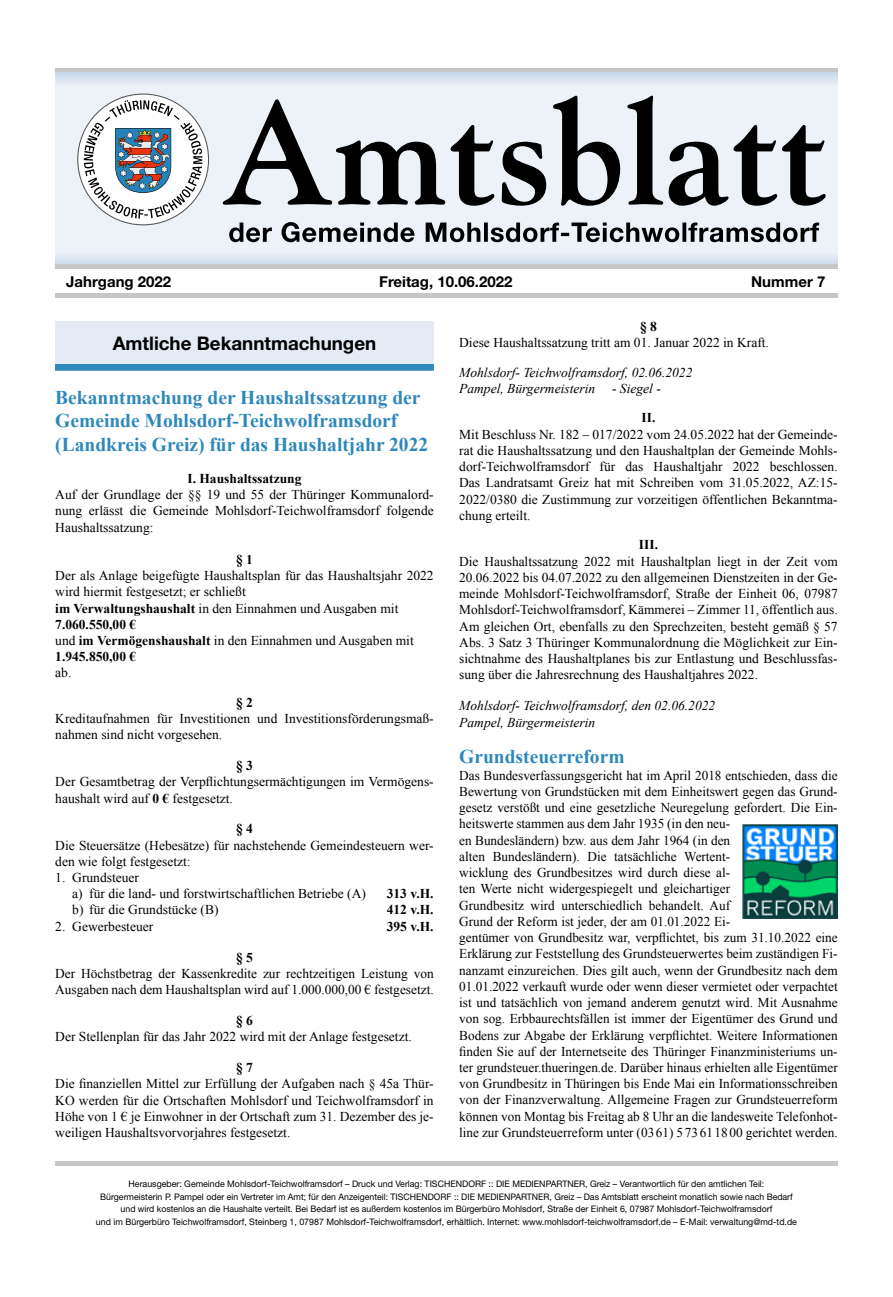
<style>
.page{position:relative;width:893px;height:1297px;background:#fff}
.page>*{position:absolute;margin:0;border:0;box-sizing:border-box;transform-origin:0 0}
.t1{font:700 19.5px/23.4px "Times New Roman";color:#2e88bb}
.t2{font:700 18.75px "Helvetica Neue LT Std";color:#000}
.t3{font:700 15px "Helvetica Neue LT Std";color:#000}
.t4{font:13.5px/16.2px "Times New Roman";color:#000}
.t5{font:italic 13.5px/16.2px "Times New Roman";color:#000}
.t6{font:700 13.5px "Times New Roman";color:#000}
.t7{font:9px/12.8px "Helvetica Neue LT Std";color:#000;text-align:center}
.s1{font-weight:700}
</style>
<div class="page">
<div style="left:55px;top:72px;width:783px;height:194px;background:#edf2f9"></div>
<svg style="left:223px;top:96px;width:603px;height:110px"></svg>
<hr style="left:55px;top:68px;width:783px;height:4px;background:#c5c6c6">
<div style="left:55px;top:293px;width:783px;height:5px;background:#c5c6c6"></div>
<svg style="left:55px;top:72px;width:783px;height:10px;fill:#d4e0ef"></svg>
<svg style="left:55px;top:257px;width:783px;height:8px;fill:#d6e1ef"></svg>
<svg style="left:78px;top:94px;width:131px;height:131px"></svg>
<svg style="left:229px;top:222px;width:590px;height:20px"></svg>
<hr style="left:55px;top:265px;width:783px;height:4px;background:#c5c6c6">
<hr style="left:55px;top:1161px;width:783px;height:4px;background:#c5c6c6">
<svg style="left:84px;top:100px;width:118px;height:119px;background:#c0c4c9"></svg>
<div style="left:55px;top:328px;width:379px;height:43px;background:#2e88bb"></div>
<div style="left:55px;top:322px;width:379px;height:42px;background:#e4ebf5"></div>
<img style="left:743px;top:824px;width:95px;height:95px">
<p class="t3" style="left:66px;top:272px;width:107px">Jahrgang 2022</p>
<p class="t3" style="left:379px;top:272px;width:135px">Freitag, 10.06.2022</p>
<p class="t3" style="left:751px;top:272px;width:76px">Nummer 7</p>
<h2 class="t2" style="left:113px;top:331px;width:265px">Amtliche Bekanntmachungen</h2>
<h1 class="t1" style="left:55px;top:385px;width:374px">Bekanntmachung der Haushaltssatzung der<br>Gemeinde Mohlsdorf-Teichwolframsdorf (Landkreis Greiz) für das Haushaltjahr 2022</h1>
<p class="t6" style="left:187px;top:469px;width:116px">I. Haushaltssatzung</p>
<p class="t4" style="left:55px;top:486px;width:380px;text-align:justify">Auf der Grundlage der §§ 19 und 55 der Thüringer Kommunalord&shy;nung erlässt die Gemeinde Mohlsdorf-Teichwolframsdorf folgende Haushaltssatzung:</p>
<p class="t6" style="left:236px;top:550px;width:18px">§ 1</p>
<p class="t4" style="left:55px;top:567px;width:380px">Der als Anlage beigefügte Haushaltsplan für das Haushaltsjahr 2022 wird hiermit festgesetzt; er schließt<br><span class="s1">im Verwaltungshaushalt</span> in den Einnahmen und Ausgaben mit <span class="s1">7.060.550,00 €<br></span>und <span class="s1">im Vermögenshaushalt</span> in den Einnahmen und Ausgaben mit <span class="s1">1.945.850,00 €</span></p>
<p class="t4" style="left:55px;top:665px;width:18px">ab.</p>
<p class="t6" style="left:236px;top:693px;width:18px">§ 2</p>
<p class="t4" style="left:55px;top:710px;width:380px">Kreditaufnahmen für Investitionen und Investitionsförderungsmaß&shy;nahmen sind nicht vorgesehen.</p>
<p class="t6" style="left:236px;top:756px;width:18px">§ 3</p>
<p class="t4" style="left:55px;top:773px;width:380px">Der Gesamtbetrag der Verpflichtungsermächtigungen im Vermögens&shy;haushalt wird auf <span class="s1">0 €</span> festgesetzt.</p>
<p class="t6" style="left:236px;top:820px;width:18px">§ 4</p>
<p class="t4" style="left:55px;top:837px;width:380px">Die Steuersätze (Hebesätze) für nachstehende Gemeindesteuern wer&shy;den wie folgt festgesetzt:</p>
<p class="t4" style="left:72px;top:869px;width:295px;text-indent:-17px">1. Grundsteuer<br>a) für die land- und forstwirtschaftlichen Betriebe (A)</p>
<p class="t6" style="left:387px;top:884px;width:48px">313 v.H.</p>
<p class="t4" style="left:72px;top:902px;width:148px">b) für die Grundstücke (B)</p>
<p class="t6" style="left:387px;top:901px;width:48px">412 v.H.</p>
<p class="t4" style="left:55px;top:918px;width:99px">2. Gewerbesteuer</p>
<p class="t6" style="left:387px;top:917px;width:48px">395 v.H.</p>
<p class="t6" style="left:236px;top:948px;width:18px">§ 5</p>
<p class="t4" style="left:55px;top:965px;width:380px">Der Höchstbetrag der Kassenkredite zur rechtzeitigen Leistung von<br>Ausgaben nach dem Haushaltsplan wird auf 1.000.000,00 € festgesetzt.</p>
<p class="t6" style="left:236px;top:1011px;width:18px">§ 6</p>
<p class="t4" style="left:55px;top:1028px;width:358px">Der Stellenplan für das Jahr 2022 wird mit der Anlage festgesetzt.</p>
<p class="t6" style="left:236px;top:1058px;width:18px">§ 7</p>
<p class="t4" style="left:55px;top:1075px;width:380px;text-align:justify">Die finanziellen Mittel zur Erfüllung der Aufgaben nach § 45a Thür-KO werden für die Ortschaften Mohlsdorf und Teichwolframsdorf in Höhe von 1 € je Einwohner in der Ortschaft zum 31. Dezember des je&shy;weiligen Haushaltsvorvorjahres festgesetzt.</p>
<p class="t6" style="left:640px;top:317px;width:18px">§ 8</p>
<p class="t4" style="left:459px;top:334px;width:311px">Diese Haushaltssatzung tritt am 01. Januar 2022 in Kraft.</p>
<p class="t5" style="left:459px;top:364px;width:235px">Mohlsdorf- Teichwolframsdorf, 02.06.2022<br>Pampel, Bürgermeisterin</p>
<p class="t5" style="left:612px;top:380px;width:50px">- Siegel -</p>
<p class="t6" style="left:641px;top:408px;width:15px">II.</p>
<p class="t4" style="left:459px;top:426px;width:380px;text-align:justify">Mit Beschluss Nr. 182 – 017/2022 vom 24.05.2022 hat der Gemeinde&shy;rat die Haushaltssatzung und den Haushaltplan der Gemeinde Mohls&shy;dorf-Teichwolframsdorf für das Haushaltjahr 2022 beschlossen.<br>Das Landratsamt Greiz hat mit Schreiben vom 31.05.2022, AZ:15- 2022/0380 die Zustimmung zur vorzeitigen öffentlichen Bekanntma&shy;chung erteilt.</p>
<p class="t6" style="left:639px;top:535px;width:21px">III.</p>
<p class="t4" style="left:459px;top:553px;width:380px;text-align:justify">Die Haushaltssatzung 2022 mit Haushaltplan liegt in der Zeit vom 20.06.2022 bis 04.07.2022 zu den allgemeinen Dienstzeiten in der Ge&shy;meinde Mohlsdorf-Teichwolframsdorf, Straße der Einheit 06, 07987<br>Mohlsdorf-Teichwolframsdorf, Kämmerei – Zimmer 11, öffentlich aus.<br>Am gleichen Ort, ebenfalls zu den Sprechzeiten, besteht gemäß § 57<br>Abs. 3 Satz 3 Thüringer Kommunalordnung die Möglichkeit zur Ein&shy;sichtnahme des Haushaltplanes bis zur Entlastung und Beschlussfas&shy;sung über die Jahresrechnung des Haushaltjahres 2022.</p>
<p class="t5" style="left:459px;top:697px;width:258px">Mohlsdorf- Teichwolframsdorf, den 02.06.2022<br>Pampel, Bürgermeisterin</p>
<h1 class="t1" style="left:459px;top:745px;width:167px">Grundsteuerreform</h1>
<p class="t4" style="left:459px;top:767px;width:380px">Das Bundesverfassungsgericht hat im April 2018 entschieden, dass die Bewertung von Grundstücken mit dem Einheitswert gegen das Grund&shy;gesetz verstößt und eine gesetzliche Neuregelung gefordert. Die Ein&shy;heitswerte stammen aus dem Jahr 1935 (in den neu-<br>en Bundesländern) bzw. aus dem Jahr 1964 (in den<br>alten Bundesländern). Die tatsächliche Wertent-<br>wicklung des Grundbesitzes wird durch diese al-<br>ten Werte nicht widergespiegelt und gleichartiger<br>Grundbesitz wird unterschiedlich behandelt. Auf<br>Grund der Reform ist jeder, der am 01.01.2022 Ei-<br>gentümer von Grundbesitz war, verpflichtet, bis zum 31.10.2022 eine Erklärung zur Feststellung des Grundsteuerwertes beim zuständigen Fi&shy;nanzamt einzureichen. Dies gilt auch, wenn der Grundbesitz nach dem 01.01.2022 verkauft wurde oder wenn dieser vermietet oder verpachtet ist und tatsächlich von jemand anderem genutzt wird. Mit Ausnahme von sog. Erbbaurechtsfällen ist immer der Eigentümer des Grund und Bodens zur Abgabe der Erklärung verpflichtet. Weitere Informationen finden Sie auf der Internetseite des Thüringer Finanzministeriums un&shy;ter grundsteuer.thueringen.de. Darüber hinaus erhielten alle Eigentümer von Grundbesitz in Thüringen bis Ende Mai ein Informationsschreiben von der Finanzverwaltung. Allgemeine Fragen zur Grundsteuerreform können von Montag bis Freitag ab 8 Uhr an die landesweite Telefonhot&shy;line zur Grundsteuerreform unter (0361) 5 73 6118 00 gerichtet werden.</p>
<p class="t7" style="left:96px;top:1177px;width:702px">Herausgeber: Gemeinde Mohlsdorf-Teichwolframsdorf – Druck und Verlag: TISCHENDORF :: DIE MEDIENPARTNER, Greiz – Verantwortlich für den amtlichen Teil:<br>Bürgermeisterin P. Pampel oder ein Vertreter im Amt; für den Anzeigenteil: TISCHENDORF :: DIE MEDIENPARTNER, Greiz – Das Amtsblatt erscheint monatlich sowie nach Bedarf und wird kostenlos an die Haushalte verteilt. Bei Bedarf ist es außerdem kostenlos im Bürgerbüro Mohlsdorf, Straße der Einheit 6, 07987 Mohlsdorf-Teichwolframsdorf<br>und im Bürgerbüro Teichwolframsdorf, Steinberg 1, 07987 Mohlsdorf-Teichwolframsdorf, erhältlich. Internet: www.mohlsdorf-teichwolframsdorf.de – E-Mail: verwaltung@md-td.de</p>
</div>
